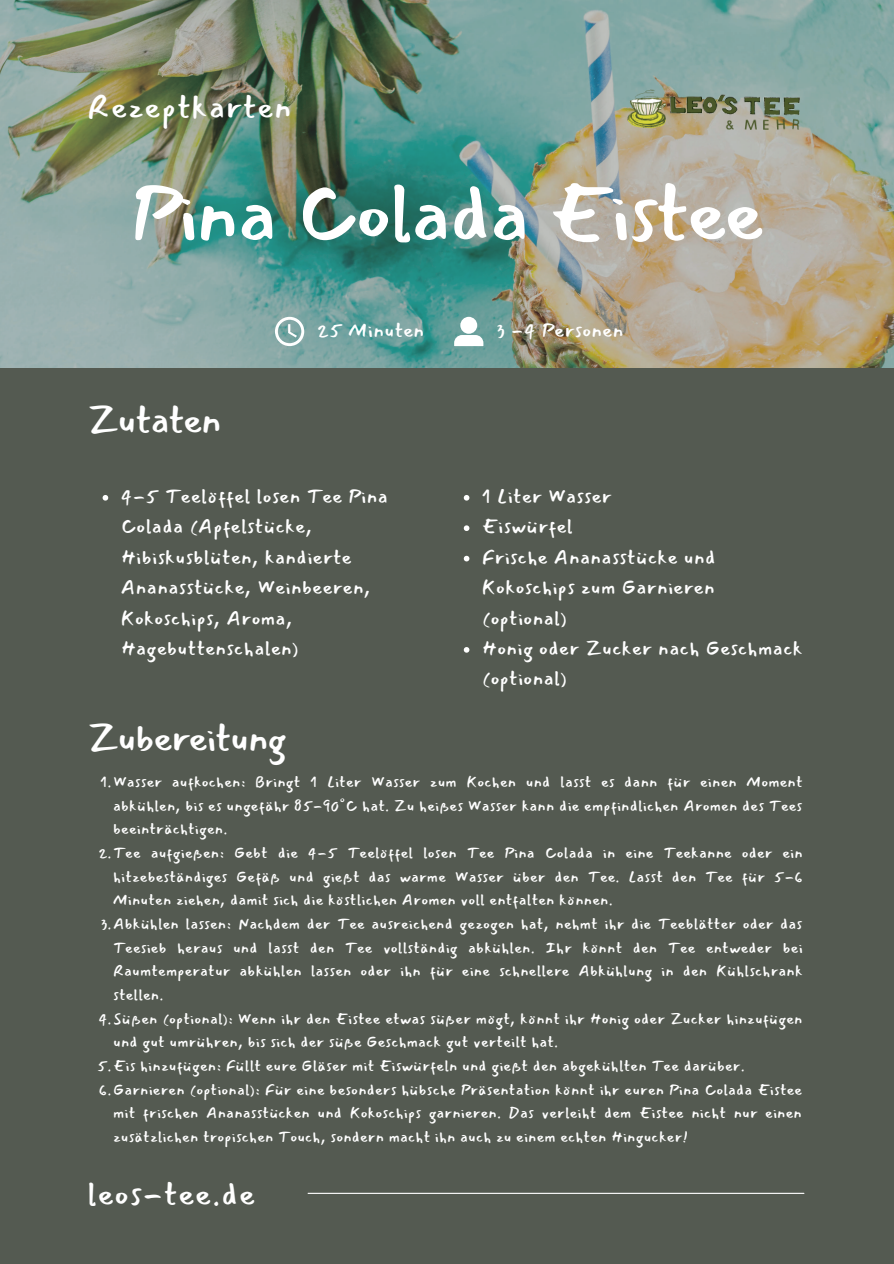
<style>
.page{position:relative;width:894px;height:1264px;background:#fff}
.page>*{position:absolute;margin:0;border:0;box-sizing:border-box;transform-origin:0 0}
.t1{font:79.5px "Mansalva";color:#fff}
.t2{font:37.5px "Mansalva";color:#fff}
.t3{font:31.5px "Mansalva";letter-spacing:.065em;color:#fff}
.t4{font:19.5px/30.5px "Mansalva";letter-spacing:.05em;color:#fff}
.t5{font:15px/23.7px "Mansalva";letter-spacing:.05em;color:#fff;text-align:justify}
</style>
<div class="page">
<div style="left:0;top:0;width:893px;height:1263px;background:#545a51"></div>
<img style="left:0;top:0;width:893px;height:367px">
<hr style="left:308px;top:1192px;width:495px;height:1px;background:#fff">
<svg style="left:275px;top:317px;width:29px;height:29px"></svg>
<svg style="left:454px;top:317px;width:29px;height:29px"></svg>
<svg style="left:103px;top:495px;width:5px;height:5px"></svg>
<svg style="left:463px;top:495px;width:6px;height:5px"></svg>
<svg style="left:463px;top:525px;width:6px;height:6px"></svg>
<svg style="left:463px;top:556px;width:6px;height:5px"></svg>
<svg style="left:463px;top:647px;width:6px;height:5px"></svg>
<img style="left:627px;top:89px;width:172px;height:41px">
<p class="t3" style="left:88px;top:90px;width:205px">Rezeptkarten</p>
<p class="t1" style="left:131px;top:169px;width:633px">Pina Colada Eistee</p>
<p class="t2" style="left:88px;top:400px;width:135px">Zutaten</p>
<p class="t4" style="left:317px;top:314px;width:108px">25 Minuten</p>
<p class="t4" style="left:496px;top:314px;width:128px">3 -4 Personen</p>
<p class="t4" style="left:121px;top:481px;width:268px">4-5 Teelöffel losen Tee Pina<br>Colada (Apfelstücke,<br>Hibiskusblüten, kandierte<br>Ananasstücke, Weinbeeren,<br>Kokoschips, Aroma,<br>Hagebuttenschalen)</p>
<p class="t4" style="left:482px;top:481px;width:130px">1 Liter Wasser</p>
<p class="t4" style="left:482px;top:511px;width:92px">Eiswürfel</p>
<p class="t4" style="left:482px;top:541px;width:234px;text-align:justify">Frische Ananasstücke und Kokoschips zum Garnieren (optional)</p>
<p class="t4" style="left:482px;top:633px;width:321px">Honig oder Zucker nach Geschmack (optional)</p>
<p class="t2" style="left:88px;top:717px;width:200px">Zubereitung</p>
<p class="t5" style="left:113px;top:770px;width:690px;text-indent:-13px">1.Wasser aufkochen: Bringt 1 Liter Wasser zum Kochen und lasst es dann für einen Moment abkühlen, bis es ungefähr 85-90°C hat. Zu heißes Wasser kann die empfindlichen Aromen des Tees beeinträchtigen.</p>
<p class="t5" style="left:113px;top:841px;width:690px;text-indent:-15px">2.Tee aufgießen: Gebt die 4-5 Teelöffel losen Tee Pina Colada in eine Teekanne oder ein hitzebeständiges Gefäß und gießt das warme Wasser über den Tee. Lasst den Tee für 5-6<br>Minuten ziehen, damit sich die köstlichen Aromen voll entfalten können.</p>
<p class="t5" style="left:113px;top:912px;width:690px;text-indent:-12px">3.Abkühlen lassen: Nachdem der Tee ausreichend gezogen hat, nehmt ihr die Teeblätter oder das Teesieb heraus und lasst den Tee vollständig abkühlen. Ihr könnt den Tee entweder bei Raumtemperatur abkühlen lassen oder ihn für eine schnellere Abkühlung in den Kühlschrank stellen.</p>
<p class="t5" style="left:113px;top:1006px;width:690px;text-indent:-15px">4.Süßen (optional): Wenn ihr den Eistee etwas süßer mögt, könnt ihr Honig oder Zucker hinzufügen und gut umrühren, bis sich der süße Geschmack gut verteilt hat.</p>
<p class="t5" style="left:97px;top:1053px;width:648px">5.Eis hinzufügen: Füllt eure Gläser mit Eiswürfeln und gießt den abgekühlten Tee darüber.</p>
<p class="t5" style="left:113px;top:1077px;width:689px;text-indent:-14px">6.Garnieren (optional): Für eine besonders hübsche Präsentation könnt ihr euren Pina Colada Eistee mit frischen Ananasstücken und Kokoschips garnieren. Das verleiht dem Eistee nicht nur einen zusätzlichen tropischen Touch, sondern macht ihn auch zu einem echten Hingucker!</p>
<p class="t3" style="left:88px;top:1176px;width:168px">leos-tee.de</p>
</div>
